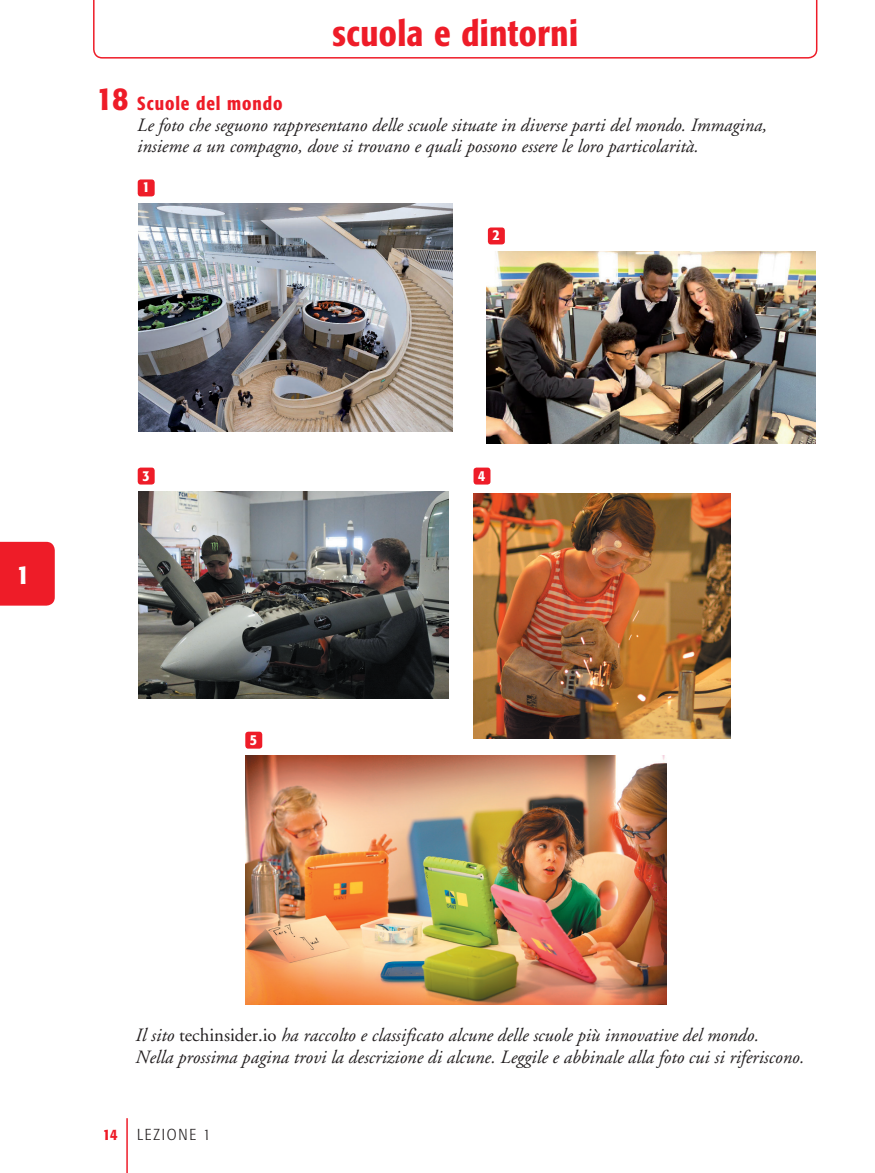
<style>
.page{position:relative;width:875px;height:1173px;background:#fff}
.page>*{position:absolute;margin:0;border:0;box-sizing:border-box;transform-origin:0 0}
.t1{font:500 condensed 36px "Formata";letter-spacing:.015em;color:#ee1c28}
.t2{font:500 condensed 27px "Formata";color:#fff}
.t3{font:italic 18.75px/21.8px "Adobe Garamond";color:#231f20}
.t4{font:500 condensed 18.75px "Formata";letter-spacing:.05em;color:#ee1c28}
.t5{font:300 condensed 15.75px "Formata";letter-spacing:.115em;color:#231f20}
.t6{font:500 condensed 15px "Formata";color:#fff}
.s1{font-size:33px}
.s2{font-style:normal}
.s3{font-weight:500;color:#ee1c28}
</style>
<div class="page">
<img style="left:139px;top:203px;width:314px;height:229px">
<img style="left:473px;top:493px;width:258px;height:246px">
<img style="left:487px;top:251px;width:329px;height:192px">
<img style="left:246px;top:755px;width:421px;height:249px">
<div style="left:138px;top:179px;width:17px;height:17px;background:#ee1c28;border-radius:3px"></div>
<div style="left:473px;top:467px;width:17px;height:17px;background:#ee1c28;border-radius:3px"></div>
<div style="left:138px;top:467px;width:17px;height:17px;background:#ee1c28;border-radius:3px"></div>
<div style="left:488px;top:227px;width:17px;height:17px;background:#ee1c28;border-radius:3px"></div>
<div style="left:245px;top:731px;width:17px;height:17px;background:#ee1c28;border-radius:3px"></div>
<img style="left:139px;top:491px;width:310px;height:207px">
<div style="left:0;top:542px;width:55px;height:63px;background:#ee1c28"></div>
<hr style="left:126px;top:1118px;width:2px;height:55px;background:#ee1c28">
<svg style="left:93px;top:0;width:724px;height:59px"></svg>
<h1 class="t1" style="left:332px;top:11px;width:247px">scuola e dintorni</h1>
<p class="t4" style="left:97px;top:92px;width:187px"><span class="s1">18</span> Scuole del mondo</p>
<p class="t3" style="left:137px;top:116px;width:631px;line-height:21px">Le foto che seguono rappresentano delle scuole situate in diverse parti del mondo. Immagina, insieme a un compagno, dove si trovano e quali possono essere le loro particolarità.</p>
<p class="t6" style="left:142px;top:178px;width:9px">1</p>
<p class="t6" style="left:493px;top:226px;width:9px">2</p>
<h2 class="t2" style="left:16px;top:558px;width:14px">1</h2>
<p class="t6" style="left:142px;top:466px;width:9px">3</p>
<p class="t6" style="left:478px;top:466px;width:9px">4</p>
<p class="t6" style="left:250px;top:730px;width:9px">5</p>
<p class="t3" style="left:136px;top:1025px;width:670px">Il sito <span class="s2">techinsider.io</span> ha raccolto e classificato alcune delle scuole più innovative del mondo.<br>Nella prossima pagina trovi la descrizione di alcune. Leggile e abbinale alla foto cui si riferiscono.</p>
<p class="t5" style="left:103px;top:1125px;width:109px"><span class="s3">14</span> LEZIONE 1</p>
</div>
